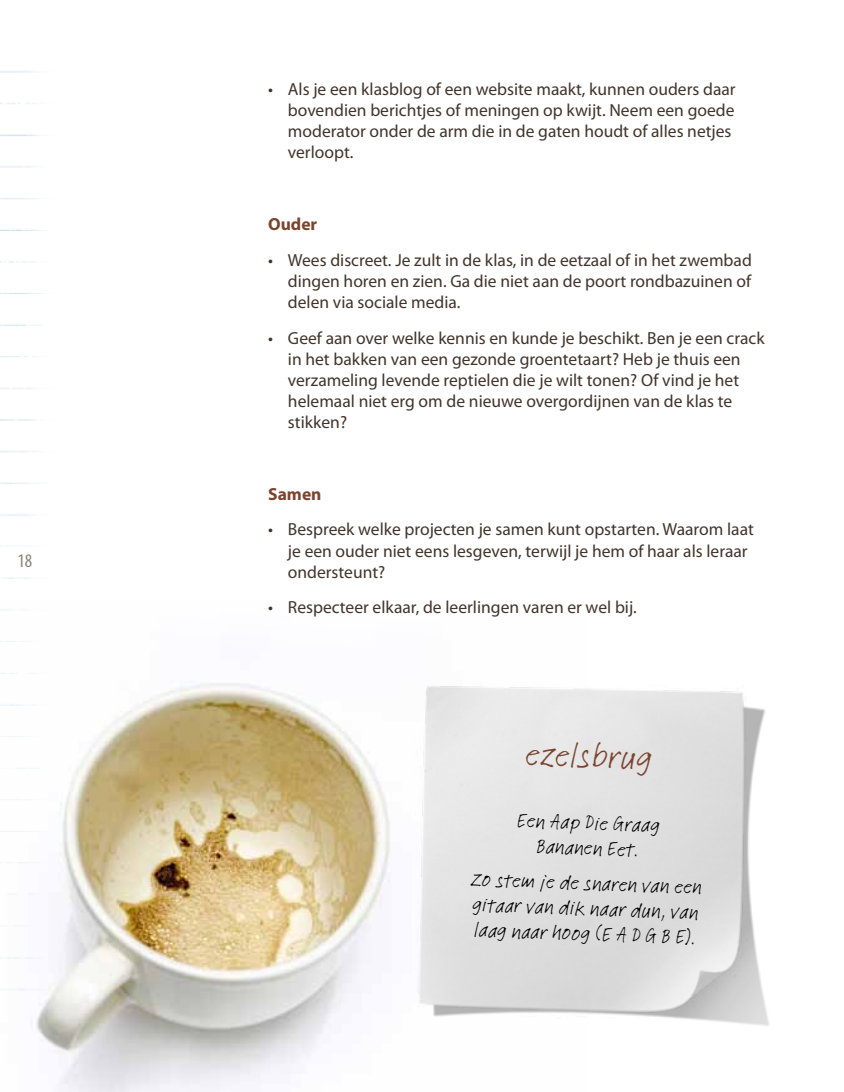
<style>
.page{position:relative;width:844px;height:1092px;background:#fff}
.page>*{position:absolute;margin:0;border:0;box-sizing:border-box;transform-origin:0 0}
.t1{font:35px "Feltpen Com";color:#7b442f}
.t2{font:21px/25.2px "Feltpen Com";color:#000;text-align:center}
.t3{font:condensed 19.25px "Myriad Pro";color:#8b8575}
.t4{font:17.5px/21px "Myriad Pro";color:#41342b}
.t5{font:700 17.5px "Myriad Pro";color:#7b442f}
</style>
<div class="page">
<img style="left:0;top:71px;width:45px;height:508px">
<img style="left:0;top:609px;width:375px;height:482px">
<img style="left:375px;top:774px;width:394px;height:252px">
<img style="left:407px;top:686px;width:362px;height:338px">
<p class="t3" style="left:17px;top:549px;width:16px">18</p>
<p class="t4" style="left:288px;top:78px;width:449px;text-indent:-20px">• Als je een klasblog of een website maakt, kunnen ouders daar bovendien berichtjes of meningen op kwijt. Neem een goede moderator onder de arm die in de gaten houdt of alles netjes verloopt.</p>
<p class="t5" style="left:268px;top:212px;width:51px">Ouder</p>
<p class="t4" style="left:288px;top:249px;width:465px;text-align:justify;text-indent:-20px">• Wees discreet. Je zult in de klas, in de eetzaal of in het zwembad dingen horen en zien. Ga die niet aan de poort rondbazuinen of delen via sociale media.</p>
<p class="t4" style="left:288px;top:327px;width:478px;text-indent:-20px">• Geef aan over welke kennis en kunde je beschikt. Ben je een crack in het bakken van een gezonde groentetaart? Heb je thuis een verzameling levende reptielen die je wilt tonen? Of vind je het helemaal niet erg om de nieuwe overgordijnen van de klas te stikken?</p>
<p class="t5" style="left:268px;top:482px;width:55px">Samen</p>
<p class="t4" style="left:288px;top:519px;width:467px;text-indent:-20px">• Bespreek welke projecten je samen kunt opstarten. Waarom laat je een ouder niet eens lesgeven, terwijl je hem of haar als leraar ondersteunt?</p>
<p class="t4" style="left:268px;top:596px;width:370px">• Respecteer elkaar, de leerlingen varen er wel bij.</p>
<h1 class="t1" style="left:526px;top:731px;width:128px;rotate:2deg">ezelsbrug</h1>
<p class="t2" style="left:517px;top:807px;width:145px;rotate:2deg">Een Aap Die Graag<br>Bananen Eet.</p>
<p class="t2" style="left:471px;top:866px;width:233px;text-align:left;rotate:2deg">Zo stem je de snaren van een gitaar van dik naar dun, van laag naar hoog (E A D G B E).</p>
</div>
